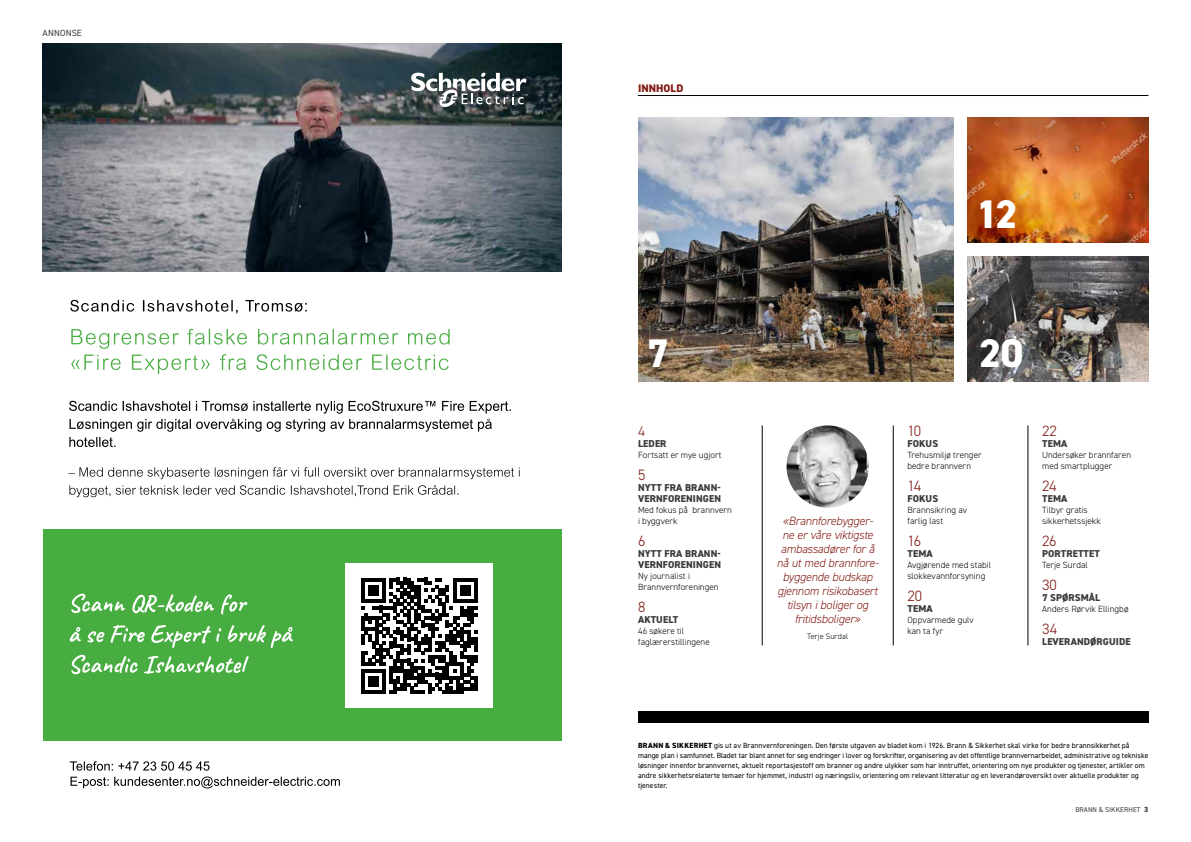
<style>
.page{position:relative;width:1191px;height:842px;background:#fff}
.page>*{position:absolute;margin:0;border:0;box-sizing:border-box;transform-origin:0 0}
.t1{font:800 40px "DIN2014";color:#fff}
.t2{font:300 15px "DIN2014";letter-spacing:-.01em;color:#801710}
.t3{font:300 14px "DIN2014";color:#801710}
.t4{font:italic 300 12px/14px "DIN2014";letter-spacing:-.01em;color:#801710;text-align:center}
.t5{font:800 11px "DIN2014";letter-spacing:.005em;color:#801710}
.t6{font:800 10px/11px "DIN2014";letter-spacing:.01em;color:#3c3c3b}
.t7{font:300 9px/11px "DIN2014";letter-spacing:.005em;color:#000}
.t8{font:9px "DIN2014";letter-spacing:.015em;color:#3c3c3b}
.t9{font:300 8px "DIN2014";letter-spacing:.005em;color:#000}
.t10{font:7.5px/10px "DIN2014";letter-spacing:.005em;color:#000}
.t11{font:7px "DIN2014";letter-spacing:.01em;color:#3c3c3b}
.t12{font:300 4.2px "Helvetica Neue";color:#fff}
.s1{font-weight:800}
.s2{font-weight:800;font-size:7.5px}
</style>
<div class="page">
<hr style="left:638px;top:95px;width:510px;height:1px;background:#000">
<div style="left:638px;top:711px;width:510px;height:11px;background:#000"></div>
<img style="left:967px;top:117px;width:181px;height:125px">
<img style="left:638px;top:117px;width:315px;height:264px">
<div style="left:641px;top:336px;width:36px;height:46px;background:#000;opacity:.15"></div>
<img style="left:967px;top:256px;width:181px;height:125px">
<hr style="left:762px;top:425px;width:1px;height:220px;background:#000">
<hr style="left:893px;top:425px;width:1px;height:220px;background:#000">
<hr style="left:1027px;top:425px;width:1px;height:220px;background:#000">
<img style="left:786px;top:425px;width:82px;height:83px;border-radius:41px">
<img style="left:43px;top:43px;width:518px;height:229px">
<svg style="left:69px;top:401px;width:442px;height:46px"></svg>
<svg style="left:71px;top:329px;width:378px;height:45px"></svg>
<svg style="left:70px;top:300px;width:237px;height:13px"></svg>
<svg style="left:69px;top:485px;width:389px;height:12px"></svg>
<svg style="left:68px;top:467px;width:451px;height:12px"></svg>
<div style="left:43px;top:529px;width:518px;height:212px;background:#48ad40"></div>
<div style="left:345px;top:564px;width:148px;height:144px;background:#fff"></div>
<svg style="left:361px;top:578px;width:116px;height:116px"></svg>
<svg style="left:71px;top:655px;width:178px;height:19px"></svg>
<svg style="left:70px;top:625px;width:223px;height:23px"></svg>
<svg style="left:71px;top:594px;width:176px;height:21px"></svg>
<svg style="left:411px;top:73px;width:115px;height:34px"></svg>
<svg style="left:70px;top:761px;width:270px;height:27px"></svg>
<p class="t8" style="left:43px;top:27px;width:41px">ANNONSE</p>
<p class="t12" style="left:524px;top:93px;width:6px">™</p>
<h3 class="t5" style="left:638px;top:81px;width:47px">INNHOLD</h3>
<h1 class="t1" style="left:975px;top:188px;width:43px">12</h1>
<h1 class="t1" style="left:646px;top:327px;width:24px">7</h1>
<h1 class="t1" style="left:978px;top:327px;width:46px">20</h1>
<h3 class="t3" style="left:638px;top:423px;width:8px">4</h3>
<h3 class="t6" style="left:638px;top:438px;width:30px">LEDER</h3>
<p class="t7" style="left:638px;top:450px;width:85px">Fortsatt er mye ugjort</p>
<h2 class="t2" style="left:638px;top:466px;width:9px">5</h2>
<h3 class="t6" style="left:638px;top:482px;width:84px">NYTT FRA BRANN-<br>VERNFORENINGEN</h3>
<p class="t7" style="left:638px;top:505px;width:95px">Med fokus på brannvern i byggverk</p>
<h2 class="t2" style="left:638px;top:532px;width:9px">6</h2>
<h3 class="t6" style="left:638px;top:548px;width:84px">NYTT FRA BRANN-<br>VERNFORENINGEN</h3>
<p class="t7" style="left:638px;top:571px;width:82px">Ny journalist i<br>Brannvernforeningen</p>
<h2 class="t2" style="left:638px;top:598px;width:9px">8</h2>
<h3 class="t6" style="left:638px;top:614px;width:42px">AKTUELT</h3>
<p class="t7" style="left:638px;top:626px;width:73px">46 søkere til faglærerstillingene</p>
<h3 class="t4" style="left:777px;top:513px;width:103px">«Brannforebygger&shy;ne er våre viktigste ambassadører for å nå ut med brannfore&shy;byggende budskap gjennom risikobasert tilsyn i boliger og fritidsboliger»</h3>
<p class="t9" style="left:807px;top:632px;width:43px">Terje Surdal</p>
<h2 class="t2" style="left:907px;top:422px;width:15px">10</h2>
<h3 class="t6" style="left:907px;top:438px;width:32px">FOKUS</h3>
<p class="t7" style="left:907px;top:450px;width:76px">Trehusmiljø trenger bedre brannvern</p>
<h2 class="t2" style="left:907px;top:477px;width:15px">14</h2>
<h3 class="t6" style="left:907px;top:493px;width:32px">FOKUS</h3>
<p class="t7" style="left:907px;top:505px;width:61px">Brannsikring av farlig last</p>
<h2 class="t2" style="left:907px;top:532px;width:15px">16</h2>
<h3 class="t6" style="left:907px;top:548px;width:27px">TEMA</h3>
<p class="t7" style="left:907px;top:560px;width:85px">Avgjørende med stabil slokkevannforsyning</p>
<h2 class="t2" style="left:907px;top:587px;width:16px">20</h2>
<h3 class="t6" style="left:907px;top:603px;width:27px">TEMA</h3>
<p class="t7" style="left:907px;top:615px;width:68px">Oppvarmede gulv kan ta fyr</p>
<h2 class="t2" style="left:1042px;top:422px;width:16px">22</h2>
<h3 class="t6" style="left:1042px;top:438px;width:27px">TEMA</h3>
<p class="t7" style="left:1042px;top:450px;width:90px">Undersøker brannfaren med smartplugger</p>
<h2 class="t2" style="left:1042px;top:477px;width:16px">24</h2>
<h3 class="t6" style="left:1042px;top:493px;width:27px">TEMA</h3>
<p class="t7" style="left:1042px;top:505px;width:60px">Tilbyr gratis sikkerhetssjekk</p>
<h2 class="t2" style="left:1042px;top:532px;width:16px">26</h2>
<h3 class="t6" style="left:1042px;top:548px;width:59px">PORTRETTET</h3>
<p class="t7" style="left:1042px;top:560px;width:47px">Terje Surdal</p>
<h2 class="t2" style="left:1042px;top:576px;width:16px">30</h2>
<h3 class="t6" style="left:1042px;top:592px;width:60px">7 SPØRSMÅL</h3>
<p class="t7" style="left:1042px;top:604px;width:88px">Anders Rørvik Ellingbø</p>
<h2 class="t2" style="left:1042px;top:620px;width:16px">34</h2>
<h3 class="t6" style="left:1042px;top:636px;width:90px">LEVERANDØRGUIDE</h3>
<p class="t10" style="left:638px;top:740px;width:512px"><span class="s1">BRANN &amp; SIKKERHET</span> gis ut av Brannvernforeningen. Den første utgaven av bladet kom i 1926. Brann &amp; Sikkerhet skal virke for bedre brannsikkerhet på mange plan i samfunnet. Bladet tar blant annet for seg endringer i lover og forskrifter, organisering av det offentlige brannvernarbeidet, administrative og tekniske løsninger innenfor brannvernet, aktuelt reportasjestoff om branner og andre ulykker som har inntruffet, orientering om nye produkter og tjenester, artikler om andre sikkerhetsrelaterte temaer for hjemmet, industri og næringsliv, orientering om relevant litteratur og en leverandøroversikt over aktuelle produkter og tjenester.</p>
<p class="t11" style="left:1075px;top:805px;width:75px">BRANN &amp; SIKKERHET <span class="s2">3</span></p>
</div>
